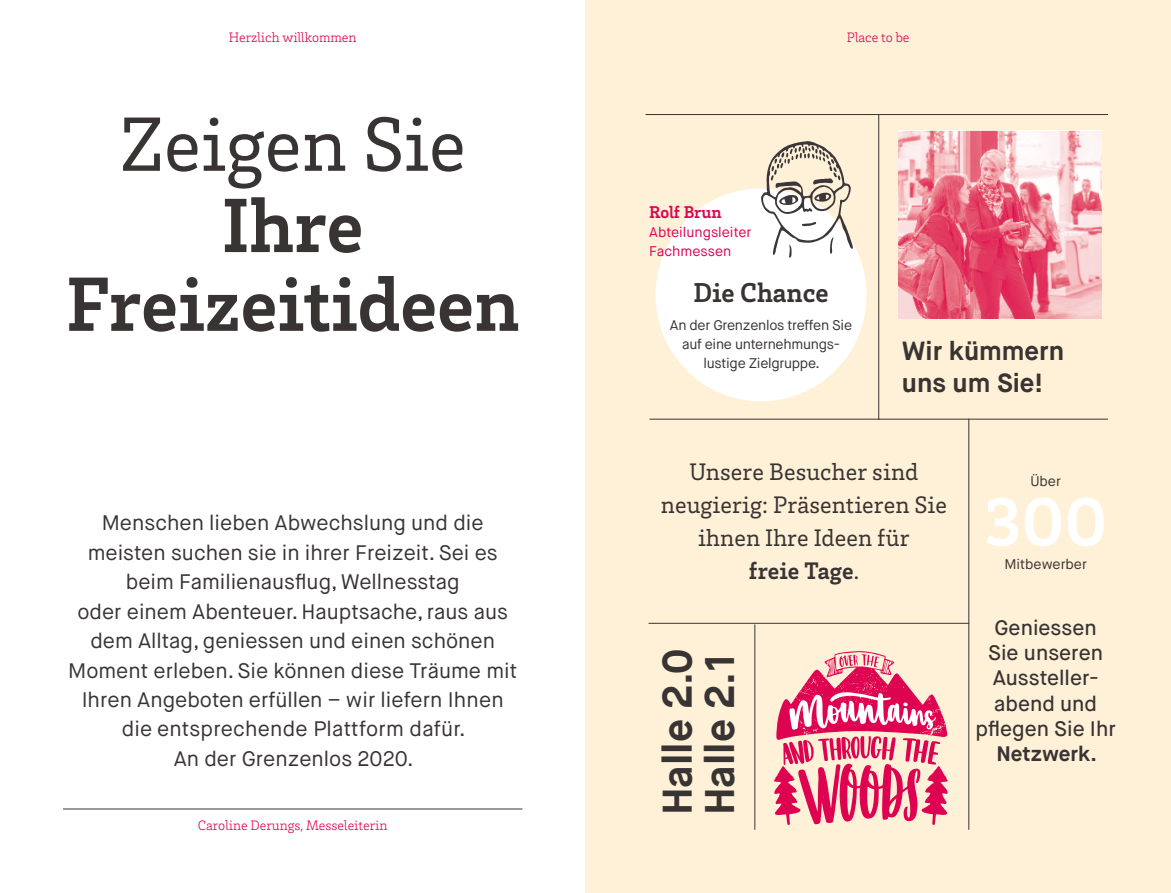
<style>
.page{position:relative;width:1171px;height:893px;background:#fff}
.page>*{position:absolute;margin:0;border:0;box-sizing:border-box;transform-origin:0 0}
.t1{font:700 78.75px/78.8px "Brix Slab";color:#393434;text-align:center}
.t2{font:78.75px "Brix Slab";color:#393434}
.t3{font:700 70px "Brix Slab";color:#fff}
.t4{font:700 41.48px/42.4px "Maison Neue";color:#393434}
.t5{font:700 28px "Brix Slab";color:#393434}
.t6{font:700 26.25px/31.5px "Maison Neue";color:#393434}
.t7{font:24.5px/32.9px "Brix Slab";letter-spacing:.005em;color:#393434;text-align:center}
.t8{font:21px/29.4px "Maison Neue";color:#393434;text-align:center}
.t9{font:500 21px/25.2px "Maison Neue";color:#393434;text-align:center}
.t10{font:700 21px "Maison Neue";color:#393434}
.t11{font:700 17.5px "Brix Slab";color:#de0351}
.t12{font:14px/18.9px "Maison Neue";letter-spacing:-.02em;color:#393434;text-align:center}
.t13{font:300 14px "Brix Slab";color:#de0351}
.t14{font:14px/18.9px "Maison Neue";color:#de0351}
.t15{font:14px "Maison Neue";color:#393434}
.s1{font-weight:700}
</style>
<div class="page">
<div style="left:585px;top:0;width:586px;height:893px;background:#fff1d7"></div>
<hr style="left:63px;top:808px;width:459px;height:1px;background:#393434">
<hr style="left:878px;top:115px;width:1px;height:305px;background:#393434">
<hr style="left:754px;top:624px;width:1px;height:206px;background:#393434">
<hr style="left:968px;top:419px;width:1px;height:411px;background:#393434">
<hr style="left:645px;top:114px;width:463px;height:1px;background:#393434">
<hr style="left:649px;top:419px;width:459px;height:1px;background:#393434">
<hr style="left:648px;top:623px;width:321px;height:1px;background:#393434">
<svg style="left:774px;top:651px;width:174px;height:174px"></svg>
<div style="left:655px;top:189px;width:211px;height:212px;background:#fff;border-radius:50%"></div>
<svg style="left:761px;top:141px;width:92px;height:117px"></svg>
<img style="left:898px;top:131px;width:203px;height:188px">
<p class="t13" style="left:229px;top:29px;width:129px">Herzlich willkommen</p>
<p class="t13" style="left:847px;top:29px;width:64px">Place to be</p>
<h1 class="t2" style="left:119px;top:94px;width:348px">Zeigen Sie</h1>
<h1 class="t1" style="left:66px;top:183px;width:455px">Ihre<br>Freizeitideen</h1>
<p class="t8" style="left:68px;top:509px;width:451px">Menschen lieben Abwechslung und die meisten suchen sie in ihrer Freizeit. Sei es beim Familienausflug, Wellnesstag<br>oder einem Abenteuer. Hauptsache, raus aus dem Alltag, geniessen und einen schönen Moment erleben. Sie können diese Träume mit Ihren Angeboten erfüllen – wir liefern Ihnen die entsprechende Plattform dafür.<br>An der Grenzenlos 2020.</p>
<p class="t13" style="left:198px;top:816px;width:191px">Caroline Derungs, Messeleiterin</p>
<p class="t11" style="left:649px;top:201px;width:74px">Rolf Brun</p>
<p class="t14" style="left:649px;top:223px;width:104px">Abteilungsleiter<br>Fachmessen</p>
<h3 class="t5" style="left:693px;top:274px;width:137px">Die Chance</h3>
<p class="t12" style="left:670px;top:316px;width:184px">An der Grenzenlos treffen Sie auf eine unternehmungs&shy;lustige Zielgruppe.</p>
<p class="t6" style="left:902px;top:336px;width:164px">Wir kümmern uns um Sie!</p>
<p class="t7" style="left:661px;top:455px;width:288px">Unsere Besucher sind neugierig: Präsentieren Sie ihnen Ihre Ideen für<br><span class="s1">freie Tage</span>.</p>
<h3 class="t4" style="left:656px;top:815px;width:168px;rotate:-90deg">Halle 2.0<br>Halle 2.1</h3>
<p class="t12" style="left:1030px;top:471px;width:32px">Über</p>
<h2 class="t3" style="left:984px;top:476px;width:125px">300</h2>
<p class="t15" style="left:1004px;top:555px;width:84px">Mitbewerber</p>
<p class="t9" style="left:975px;top:615px;width:142px">Geniessen<br>Sie unseren<br>Aussteller&shy;abend und pflegen Sie Ihr</p>
<p class="t10" style="left:996px;top:740px;width:102px">Netzwerk.</p>
</div>
